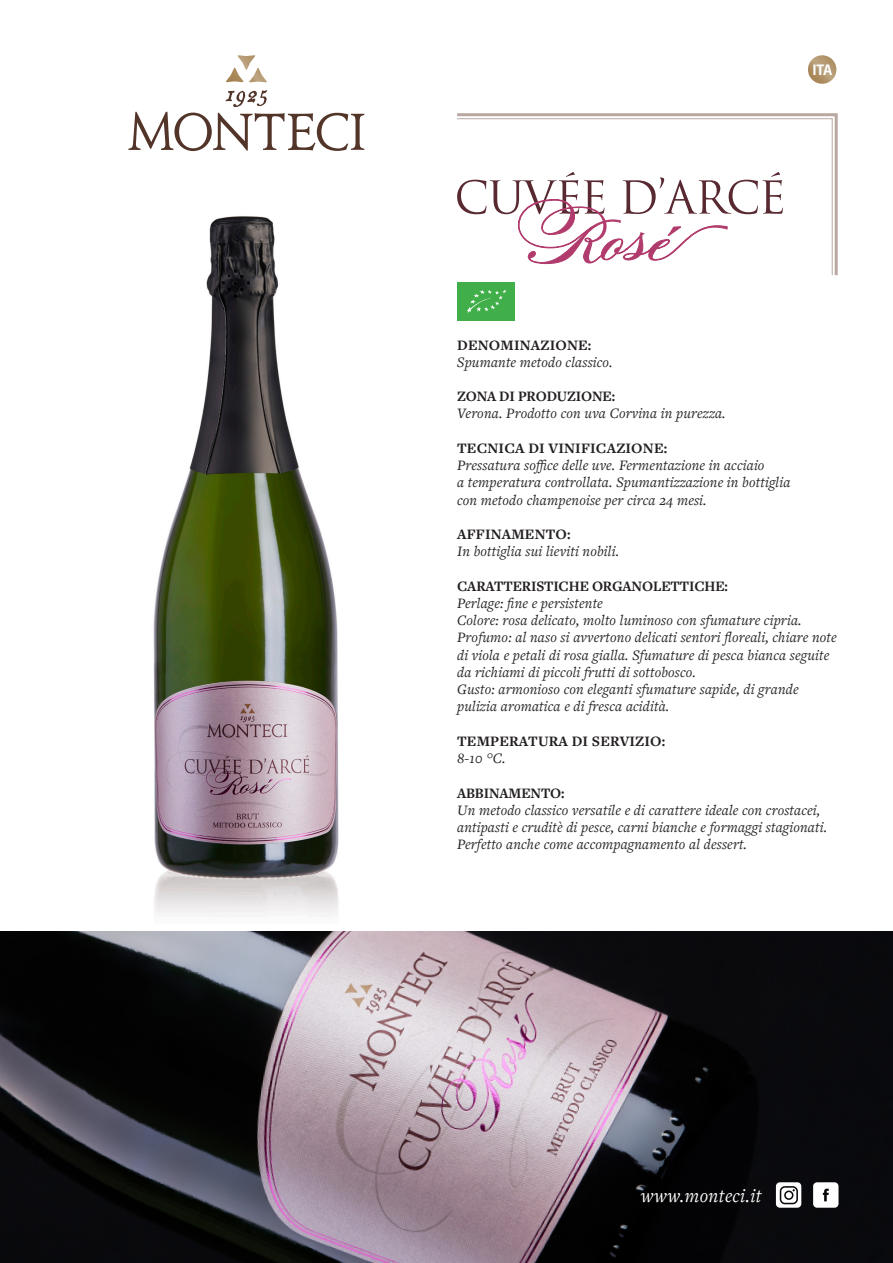
<style>
.page{position:relative;width:893px;height:1263px;background:#fff}
.page>*{position:absolute;margin:0;border:0;box-sizing:border-box;transform-origin:0 0}
.t1{font:italic 19.5px "Freight Text Pro";letter-spacing:.02em;color:#fff}
.t2{font:italic 15px/17.2px "Freight Text Pro";letter-spacing:.01em;color:#231f20}
.t3{font:700 15px "Freight Text Pro";letter-spacing:.01em;color:#231f20}
.t4{font:700 15px "Freight Text Pro";letter-spacing:-.01em;color:#231f20}
.t5{font:700 13.5px "News Gothic Std";color:#fff}
</style>
<div class="page">
<svg style="left:808px;top:55px;width:28px;height:29px"></svg>
<img style="left:0;top:931px;width:893px;height:332px">
<img style="left:55px;top:216px;width:381px;height:752px">
<svg style="left:813px;top:1182px;width:25px;height:26px"></svg>
<svg style="left:776px;top:1182px;width:25px;height:26px"></svg>
<svg style="left:128px;top:90px;width:236px;height:61px"></svg>
<svg style="left:226px;top:55px;width:41px;height:28px"></svg>
<svg style="left:457px;top:113px;width:381px;height:163px"></svg>
<svg style="left:457px;top:118px;width:376px;height:158px"></svg>
<svg style="left:457px;top:172px;width:326px;height:92px"></svg>
<div style="left:457px;top:282px;width:58px;height:39px;background:#40ae49"></div>
<svg style="left:467px;top:290px;width:40px;height:23px"></svg>
<p class="t5" style="left:813px;top:61px;width:21px">ITA</p>
<p class="t3" style="left:457px;top:335px;width:136px">DENOMINAZIONE:</p>
<p class="t2" style="left:457px;top:353px;width:157px">Spumante metodo classico.</p>
<p class="t4" style="left:457px;top:386px;width:159px">ZONA DI PRODUZIONE:</p>
<p class="t2" style="left:457px;top:404px;width:270px">Verona. Prodotto con uva Corvina in purezza.</p>
<p class="t3" style="left:457px;top:438px;width:212px">TECNICA DI VINIFICAZIONE:</p>
<p class="t2" style="left:457px;top:456px;width:309px">Pressatura soffice delle uve. Fermentazione in acciaio</p>
<p class="t2" style="left:457px;top:473px;width:335px">a temperatura controllata. Spumantizzazione in bottiglia</p>
<p class="t2" style="left:457px;top:491px;width:251px">con metodo champenoise per circa 24 mesi.</p>
<p class="t3" style="left:457px;top:524px;width:115px">AFFINAMENTO:</p>
<p class="t2" style="left:457px;top:542px;width:164px">In bottiglia sui lieviti nobili.</p>
<p class="t4" style="left:457px;top:576px;width:272px">CARATTERISTICHE ORGANOLETTICHE:</p>
<p class="t2" style="left:457px;top:594px;width:147px">Perlage: fine e persistente</p>
<p class="t2" style="left:457px;top:611px;width:346px">Colore: rosa delicato, molto luminoso con sfumature cipria.</p>
<p class="t2" style="left:457px;top:628px;width:381px">Profumo: al naso si avvertono delicati sentori floreali, chiare note di viola e petali di rosa gialla. Sfumature di pesca bianca seguite da richiami di piccoli frutti di sottobosco.</p>
<p class="t2" style="left:457px;top:680px;width:343px">Gusto: armonioso con eleganti sfumature sapide, di grande pulizia aromatica e di fresca acidità.</p>
<p class="t3" style="left:457px;top:731px;width:210px">TEMPERATURA DI SERVIZIO:</p>
<p class="t2" style="left:457px;top:749px;width:50px">8-10 °C.</p>
<p class="t4" style="left:457px;top:783px;width:109px">ABBINAMENTO:</p>
<p class="t2" style="left:457px;top:801px;width:371px">Un metodo classico versatile e di carattere ideale con crostacei, antipasti e cruditè di pesce, carni bianche e formaggi stagionati.<br>Perfetto anche come accompagnamento al dessert.</p>
<p class="t1" style="left:641px;top:1183px;width:122px">www.monteci.it</p>
</div>
